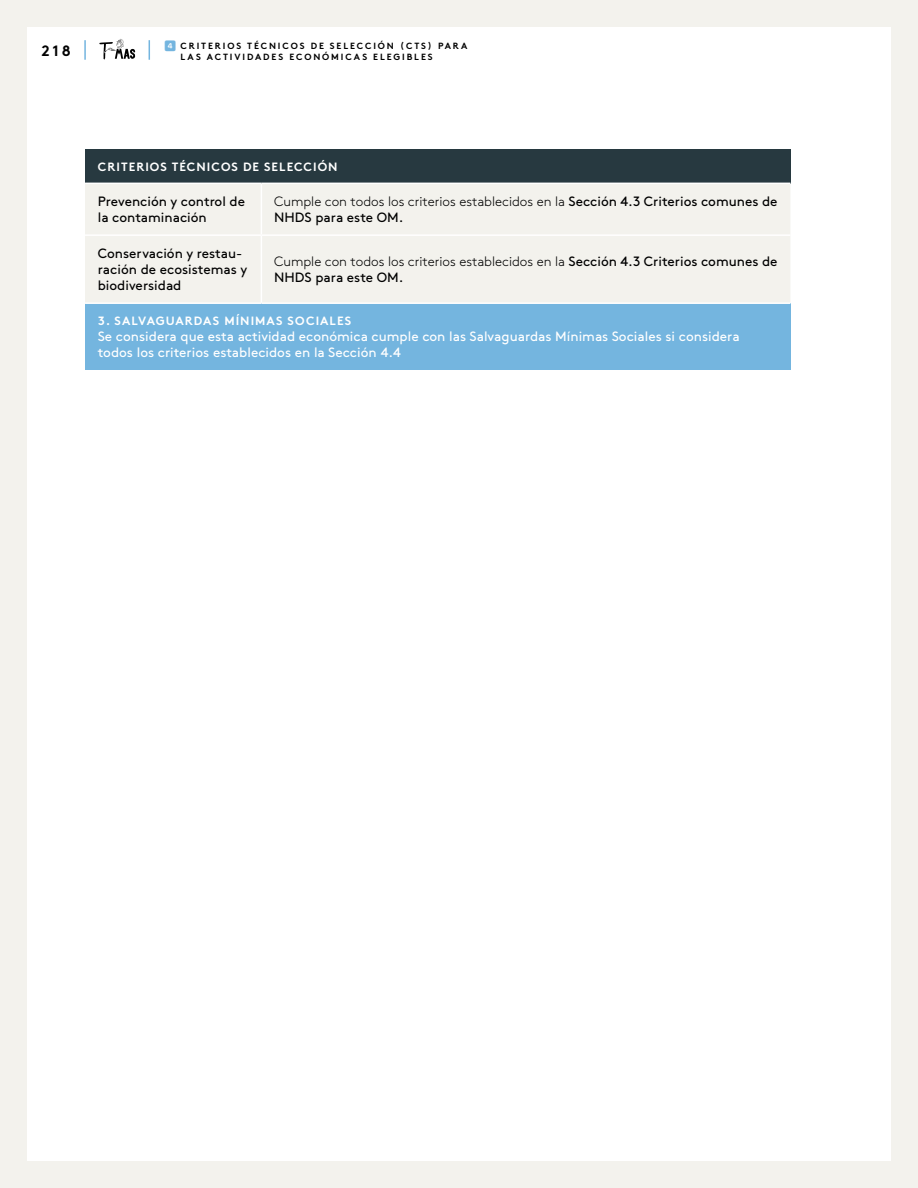
<style>
.page{position:relative;width:918px;height:1188px;background:#fff}
.page>*{position:absolute;margin:0;border:0;box-sizing:border-box;transform-origin:0 0}
.t1{font:700 15px "Brown Std";color:#000}
.Párrafos{font:13.5px/16.2px "Brown Std";color:#000}
.Sub_Tabla{font:13.5px/16.2px "Brown Std";color:#fff}
.Titulo_Tabla{font:700 12px "Brown Std";letter-spacing:.085em;color:#fff}
.t2{font:700 9px/10.8px "Brown Std";letter-spacing:.21em;color:#000}
.s1{font-weight:300}
</style>
<div class="page">
<div style="left:0;top:0;width:918px;height:1188px;border:27px solid #f3f2ed"></div>
<svg style="left:149px;top:40px;width:1px;height:20px"></svg>
<hr style="left:84px;top:40px;width:2px;height:20px;background:#74b5df">
<svg style="left:99px;top:39px;width:36px;height:21px"></svg>
<div style="left:85px;top:149px;width:705px;height:34px;background:#273940"></div>
<div style="left:85px;top:184px;width:705px;height:118px;background:#f3f2ed"></div>
<div style="left:85px;top:303px;width:705px;height:67px;background:#74b5df"></div>
<hr style="left:85px;top:234px;width:176px;height:2px;background:#fff">
<hr style="left:261px;top:236px;width:1px;height:66px;background:#fff">
<hr style="left:85px;top:302px;width:176px;height:2px;background:#fff">
<hr style="left:261px;top:302px;width:529px;height:2px;background:#fff">
<hr style="left:261px;top:184px;width:1px;height:50px;background:#fff">
<hr style="left:261px;top:234px;width:529px;height:2px;background:#fff">
<p class="t1" style="left:42px;top:41px;width:31px">218</p>
<p class="t2" style="left:180px;top:40px;width:288px">CRITERIOS TÉCNICOS DE SELECCIÓN (CTS) PARA<br>LAS ACTIVIDADES ECONÓMICAS ELEGIBLES</p>
<p class="Titulo_Tabla" style="left:98px;top:159px;width:241px">CRITERIOS TÉCNICOS DE SELECCIÓN</p>
<p class="Párrafos" style="left:98px;top:194px;width:149px">Prevención y control de la contaminación</p>
<p class="Párrafos" style="left:274px;top:194px;width:505px"><span class="s1">Cumple con todos los criterios establecidos en la</span> Sección 4.3 Criterios comunes de<br>NHDS para este OM.</p>
<p class="Párrafos" style="left:98px;top:245px;width:151px">Conservación y restau&shy;ración de ecosistemas y biodiversidad</p>
<p class="Párrafos" style="left:274px;top:253px;width:505px"><span class="s1">Cumple con todos los criterios establecidos en la</span> Sección 4.3 Criterios comunes de<br>NHDS para este OM.</p>
<p class="Titulo_Tabla" style="left:98px;top:313px;width:255px">3. SALVAGUARDAS MÍNIMAS SOCIALES</p>
<p class="Sub_Tabla" style="left:98px;top:328px;width:643px">Se considera que esta actividad económica cumple con las Salvaguardas Mínimas Sociales si considera todos los criterios establecidos en la Sección 4.4</p>
</div>
